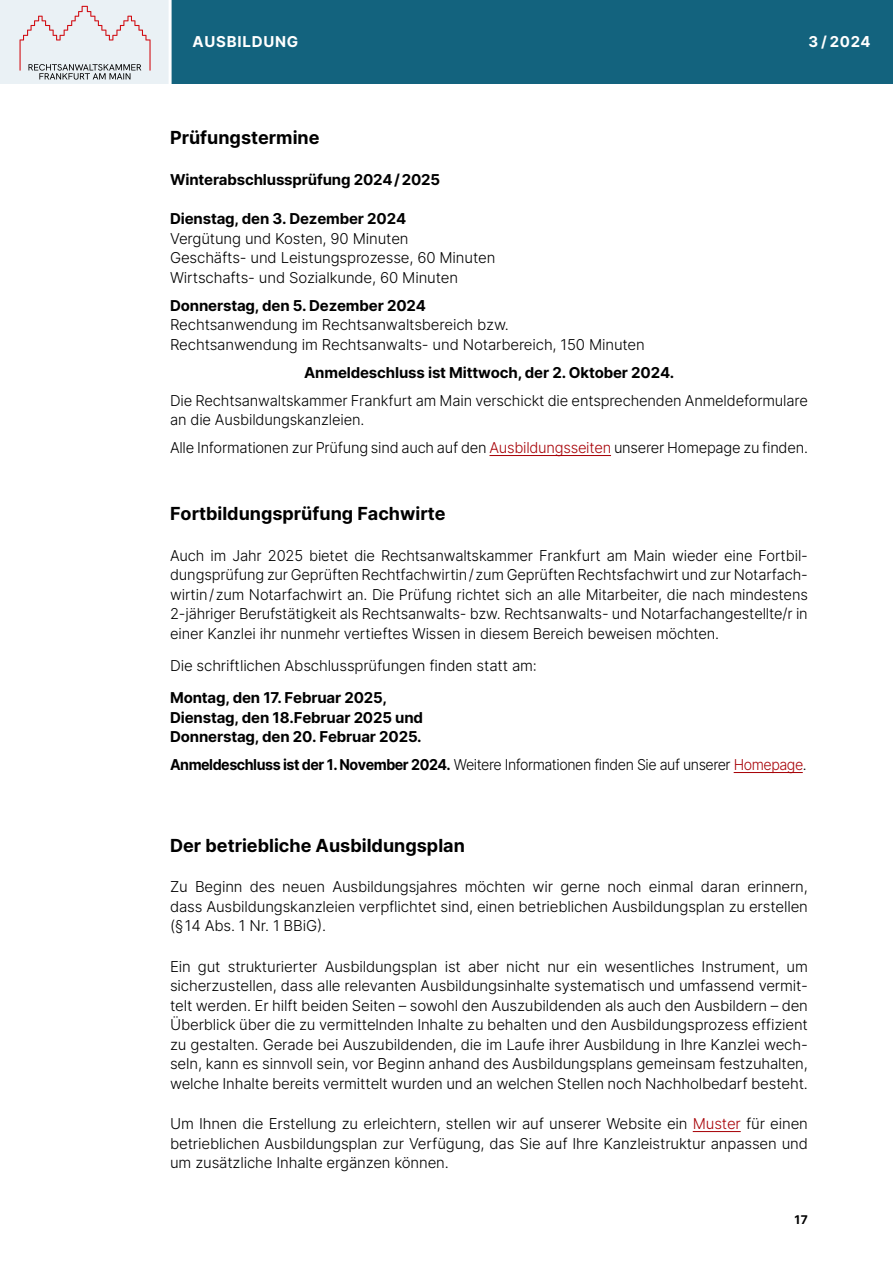
<style>
.page{position:relative;width:893px;height:1263px;background:#fff}
.page>*{position:absolute;margin:0;border:0;box-sizing:border-box;transform-origin:0 0}
.t1{font:18px "Inter";color:#000}
.t2{font:300 15px/19.5px "Inter";letter-spacing:-.01em;color:#000;text-align:justify}
.t3{font:15px/19.5px "Inter";letter-spacing:-.01em;color:#000}
.t4{font:300 15px "Inter";letter-spacing:-.03em;color:#000;scale:.95 1}
.t5{font:15px "Inter";letter-spacing:.05em;color:#fff}
.t6{font:12px "Inter";color:#000}
.s1{color:#a80409}
.s2{font-weight:400}
</style>
<div class="page">
<div style="left:170px;top:0;width:723px;height:84px;background:#13637e"></div>
<div style="left:0;top:0;width:170px;height:84px;background:#eaf1f5"></div>
<svg style="left:20px;top:6px;width:131px;height:74px"></svg>
<hr style="left:169px;top:0;width:3px;height:85px;background:#fff">
<hr style="left:489px;top:455px;width:122px;height:1px;background:#a80409">
<hr style="left:734px;top:772px;width:69px;height:1px;background:#a80409">
<hr style="left:693px;top:1131px;width:48px;height:1px;background:#a80409">
<p class="t5" style="left:192px;top:31px;width:107px">AUSBILDUNG</p>
<p class="t5" style="left:808px;top:31px;width:64px">3 / 2024</p>
<p class="t1" style="left:170px;top:125px;width:151px">Prüfungstermine</p>
<p class="t3" style="left:170px;top:169px;width:272px">Winterabschlussprüfung 2024/2025</p>
<p class="t3" style="left:170px;top:208px;width:238px">Dienstag, den 3. Dezember 2024</p>
<p class="t2" style="left:170px;top:228px;width:327px;text-align:left">Vergütung und Kosten, 90 Minuten<br>Geschäfts- und Leistungsprozesse, 60 Minuten<br>Wirtschafts- und Sozialkunde, 60 Minuten</p>
<p class="t3" style="left:170px;top:295px;width:257px">Donnerstag, den 5. Dezember 2024</p>
<p class="t2" style="left:170px;top:315px;width:476px">Rechtsanwendung im Rechtsanwaltsbereich bzw.<br>Rechtsanwendung im Rechtsanwalts- und Notarbereich, 150 Minuten</p>
<p class="t3" style="left:304px;top:362px;width:372px">Anmeldeschluss ist Mittwoch, der 2. Oktober 2024.</p>
<p class="t2" style="left:170px;top:390px;width:639px">Die Rechtsanwaltskammer Frankfurt am Main verschickt die entsprechenden Anmeldeformulare an die Ausbildungskanzleien.</p>
<p class="t2" style="left:170px;top:438px;width:639px">Alle Informationen zur Prüfung sind auch auf den <span class="s1">Ausbildungsseiten</span> unserer Homepage zu finden.</p>
<p class="t1" style="left:170px;top:500px;width:277px">Fortbildungsprüfung Fachwirte</p>
<p class="t2" style="left:170px;top:545px;width:639px">Auch im Jahr 2025 bietet die Rechtsanwaltskammer Frankfurt am Main wieder eine Fortbil&shy;dungsprüfung zur Geprüften Rechtfachwirtin/zum Geprüften Rechtsfachwirt und zur Notarfach&shy;wirtin/zum Notarfachwirt an. Die Prüfung richtet sich an alle Mitarbeiter, die nach mindestens 2-jähriger Berufstätigkeit als Rechtsanwalts- bzw. Rechtsanwalts- und Notarfachangestellte/r in einer Kanzlei ihr nunmehr vertieftes Wissen in diesem Bereich beweisen möchten.</p>
<p class="t2" style="left:170px;top:655px;width:368px">Die schriftlichen Abschlussprüfungen finden statt am:</p>
<p class="t3" style="left:170px;top:687px;width:255px">Montag, den 17. Februar 2025,<br>Dienstag, den 18.Februar 2025 und<br>Donnerstag, den 20. Februar 2025.</p>
<p class="t4" style="left:170px;top:754px;width:672px"><span class="s2">Anmeldeschluss ist der 1. November 2024.</span> Weitere Informationen finden Sie auf unserer <span class="s1">Homepage</span>.</p>
<p class="t1" style="left:170px;top:832px;width:296px">Der betriebliche Ausbildungsplan</p>
<p class="t2" style="left:170px;top:877px;width:639px">Zu Beginn des neuen Ausbildungsjahres möchten wir gerne noch einmal daran erinnern, dass Ausbildungskanzleien verpflichtet sind, einen betrieblichen Ausbildungsplan zu erstellen (§14 Abs. 1 Nr. 1 BBiG).</p>
<p class="t2" style="left:170px;top:956px;width:639px">Ein gut strukturierter Ausbildungsplan ist aber nicht nur ein wesentliches Instrument, um sicherzustellen, dass alle relevanten Ausbildungsinhalte systematisch und umfassend vermit&shy;telt werden. Er hilft beiden Seiten – sowohl den Auszubildenden als auch den Ausbildern – den Überblick über die zu vermittelnden Inhalte zu behalten und den Ausbildungsprozess effizient zu gestalten. Gerade bei Auszubildenden, die im Laufe ihrer Ausbildung in Ihre Kanzlei wech&shy;seln, kann es sinnvoll sein, vor Beginn anhand des Ausbildungsplans gemeinsam festzuhalten, welche Inhalte bereits vermittelt wurden und an welchen Stellen noch Nachholbedarf besteht.</p>
<p class="t2" style="left:170px;top:1114px;width:639px">Um Ihnen die Erstellung zu erleichtern, stellen wir auf unserer Website ein <span class="s1">Muster</span> für einen betrieblichen Ausbildungsplan zur Verfügung, das Sie auf Ihre Kanzleistruktur anpassen und um zusätzliche Inhalte ergänzen können.</p>
<p class="t6" style="left:795px;top:1211px;width:15px">17</p>
</div>
